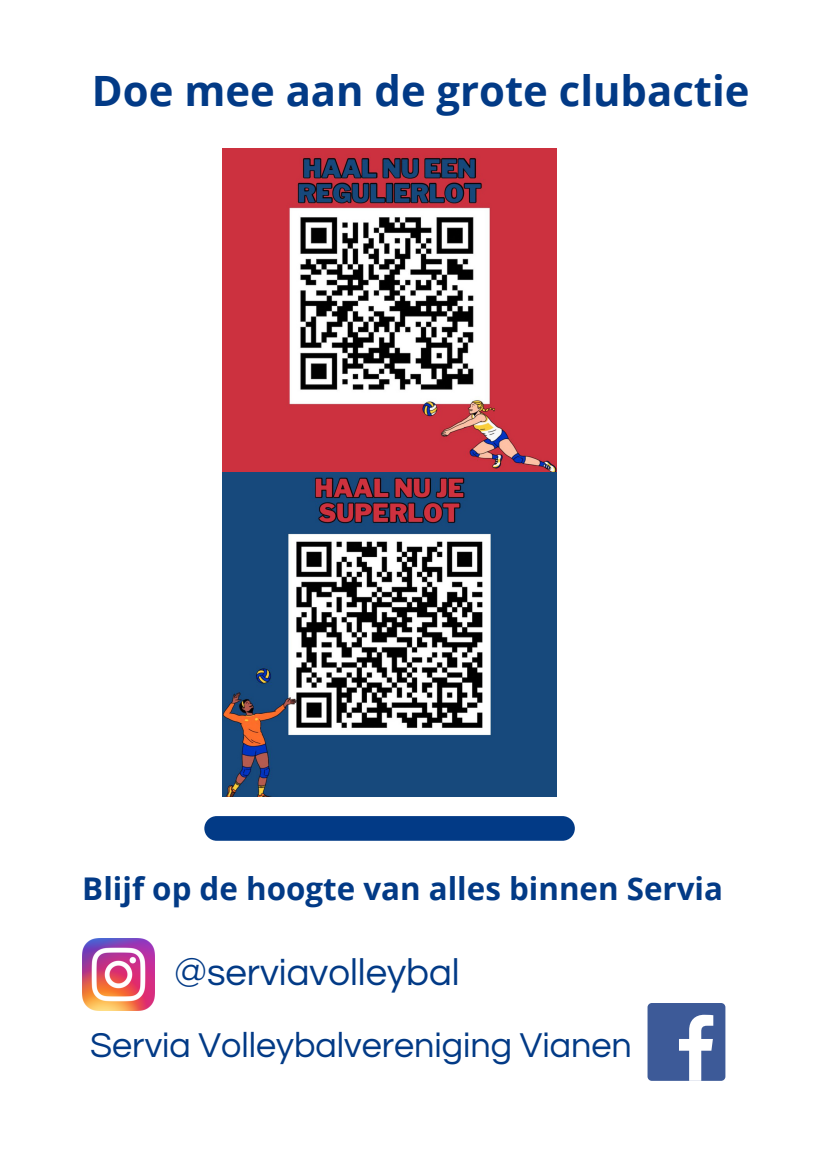
<style>
.page{position:relative;width:823px;height:1163px;background:#fff}
.page>*{position:absolute;margin:0;border:0;box-sizing:border-box;transform-origin:0 0}
.t1{font:700 41.81px "Open Sans";color:#023a86}
.t2{font:38.38px "Questrial";color:#023a86}
.t3{font:35.88px "Questrial";color:#023a86}
.t4{font:700 31.31px "Open Sans";color:#023a86}
</style>
<div class="page">
<img style="left:223px;top:148px;width:333px;height:648px">
<div style="left:204px;top:816px;width:370px;height:24px;background:#023a86;border-radius:12px"></div>
<img style="left:82px;top:938px;width:72px;height:73px">
<div style="left:647px;top:1003px;width:78px;height:77px;background:#3d5a98;border-radius:4px"></div>
<svg style="left:679px;top:1014px;width:34px;height:66px"></svg>
<p class="t1" style="left:92px;top:61px;width:658px">Doe mee aan de grote clubactie</p>
<p class="t4" style="left:82px;top:866px;width:642px">Blijf op de hoogte van alles binnen Servia</p>
<p class="t2" style="left:174px;top:954px;width:287px">@serviavolleybal</p>
<p class="t3" style="left:90px;top:1027px;width:543px">Servia Volleybalvereniging Vianen</p>
</div>
